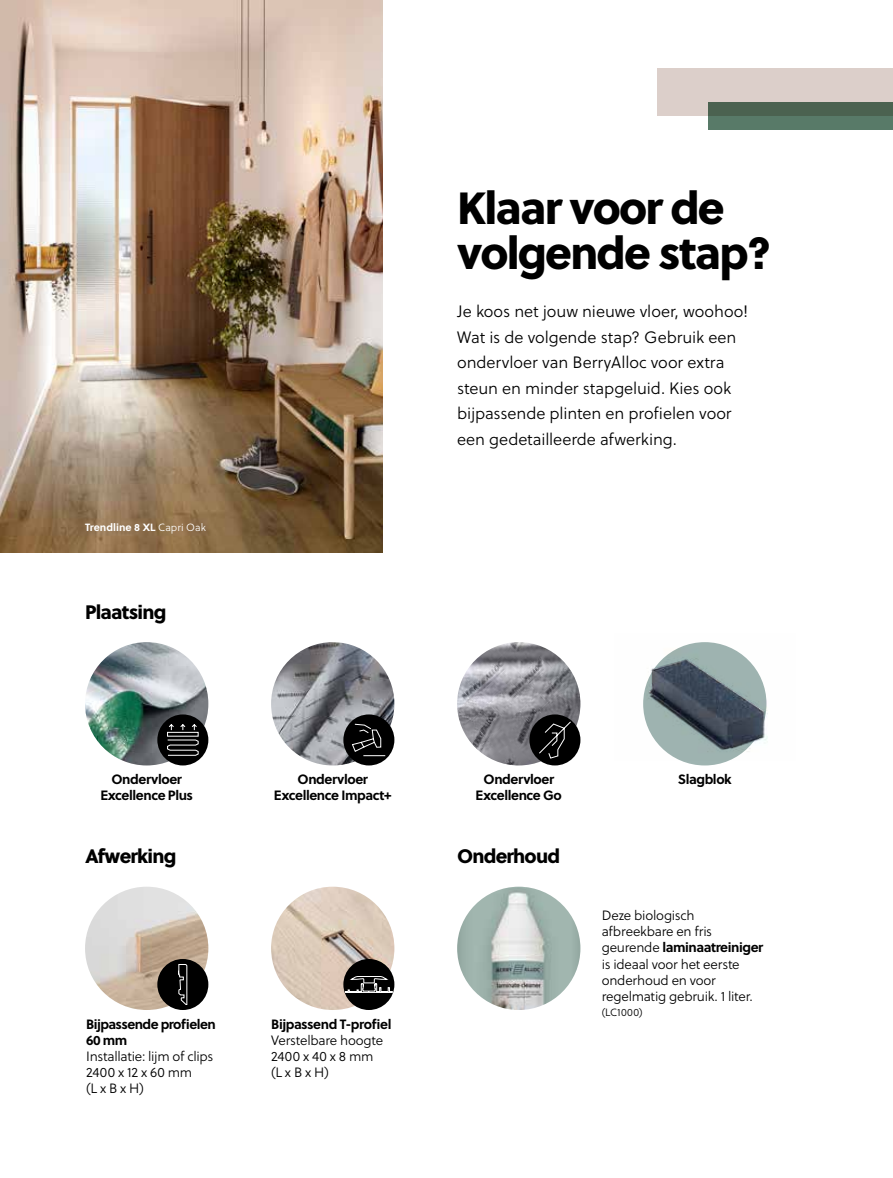
<style>
.page{position:relative;width:893px;height:1178px;background:#fff}
.page>*{position:absolute;margin:0;border:0;box-sizing:border-box;transform-origin:0 0}
.t1{font:45px/45px "Soleil Xb";letter-spacing:-.04em;color:#000}
.t2{font:19.5px "Soleil Xb";letter-spacing:-.04em;color:#000}
.t3{font:16.5px/25.5px "Soleil Lt";letter-spacing:-.005em;color:#000}
.t4{font:13.5px/16.2px "Soleil Lt";letter-spacing:-.015em;color:#000}
.t5{font:700 13.5px/16.2px "Soleil";letter-spacing:-.03em;color:#000;text-align:center}
.t6{font:700 10.5px "Soleil";color:#fff}
.t7{font:10.5px "Soleil Lt";letter-spacing:.025em;color:#000}
.s1{font-family:"Soleil Lt";font-weight:400}
</style>
<div class="page">
<img style="left:457px;top:887px;width:123px;height:123px;border-radius:62px">
<img style="left:271px;top:887px;width:123px;height:123px;border-radius:62px">
<img style="left:85px;top:887px;width:123px;height:123px;border-radius:62px">
<div style="left:343px;top:959px;width:51px;height:51px;background:#000;border-radius:50%"></div>
<svg style="left:344px;top:975px;width:49px;height:18px"></svg>
<div style="left:157px;top:959px;width:51px;height:51px;background:#000;border-radius:50%"></div>
<svg style="left:178px;top:964px;width:10px;height:41px"></svg>
<img style="left:271px;top:642px;width:123px;height:123px;border-radius:62px">
<div style="left:343px;top:714px;width:51px;height:51px;background:#000;border-radius:50%"></div>
<svg style="left:352px;top:723px;width:34px;height:33px"></svg>
<img style="left:85px;top:642px;width:123px;height:123px;border-radius:62px">
<div style="left:157px;top:714px;width:51px;height:51px;background:#000;border-radius:50%"></div>
<svg style="left:167px;top:724px;width:32px;height:32px"></svg>
<img style="left:457px;top:642px;width:123px;height:123px;border-radius:62px">
<div style="left:529px;top:714px;width:51px;height:51px;background:#000;border-radius:50%"></div>
<svg style="left:538px;top:720px;width:34px;height:39px"></svg>
<img style="left:643px;top:642px;width:125px;height:119px">
<img style="left:649px;top:660px;width:115px;height:88px">
<img style="left:0;top:0;width:383px;height:552px">
<div style="left:657px;top:68px;width:236px;height:48px;background:#d9cac4"></div>
<div style="left:708px;top:102px;width:185px;height:27px;background:linear-gradient(to right,#526e5c,#526e5c)"></div>
<p class="t6" style="left:85px;top:519px;width:122px">Trendline 8 XL <span class="s1">Capri Oak</span></p>
<p class="t2" style="left:85px;top:596px;width:83px">Plaatsing</p>
<p class="t5" style="left:100px;top:770px;width:94px">Ondervloer<br>Excellence Plus</p>
<p class="t5" style="left:274px;top:770px;width:119px">Ondervloer<br>Excellence Impact+</p>
<p class="t2" style="left:85px;top:841px;width:93px">Afwerking</p>
<p class="t5" style="left:86px;top:1015px;width:131px;text-align:left">Bijpassende profielen<br>60 mm</p>
<p class="t4" style="left:86px;top:1048px;width:129px">Installatie: lijm of clips<br>2400 x 12 x 60 mm<br>(L x B x H)</p>
<p class="t5" style="left:271px;top:1015px;width:122px">Bijpassend T-profiel</p>
<p class="t4" style="left:271px;top:1032px;width:114px">Verstelbare hoogte<br>2400 x 40 x 8 mm (L x B x H)</p>
<h1 class="t1" style="left:457px;top:183px;width:316px">Klaar voor de volgende stap?</h1>
<p class="t3" style="left:457px;top:298px;width:293px">Je koos net jouw nieuwe vloer, woohoo!<br>Wat is de volgende stap? Gebruik een ondervloer van BerryAlloc voor extra steun en minder stapgeluid. Kies ook bijpassende plinten en profielen voor een gedetailleerde afwerking.</p>
<p class="t5" style="left:476px;top:770px;width:88px">Ondervloer<br>Excellence Go</p>
<p class="t5" style="left:678px;top:770px;width:55px">Slagblok</p>
<p class="t2" style="left:457px;top:841px;width:104px">Onderhoud</p>
<p class="t4" style="left:602px;top:907px;width:112px">Deze biologisch afbreekbare en fris</p>
<p class="t5" style="left:602px;top:939px;width:163px"><span class="s1">geurende</span> laminaatreiniger</p>
<p class="t4" style="left:602px;top:955px;width:153px">is ideaal voor het eerste onderhoud en voor regelmatig gebruik. 1 liter.</p>
<p class="t7" style="left:602px;top:1005px;width:42px">(LC1000)</p>
</div>
